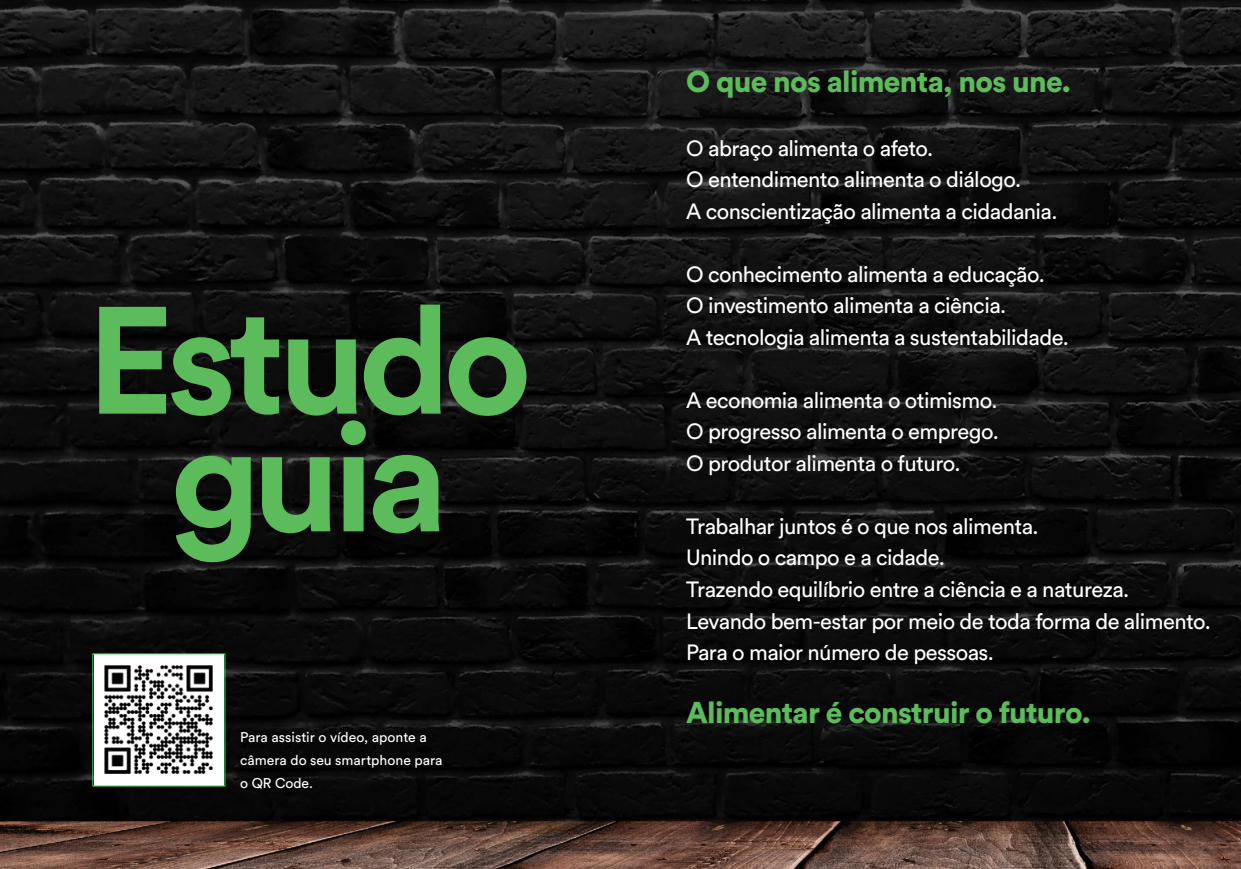
<style>
.page{position:relative;width:1241px;height:869px;background:#fff}
.page>*{position:absolute;margin:0;border:0;box-sizing:border-box;transform-origin:0 0}
.t1{font:700 150.59px/117.6px "Circular Std";letter-spacing:-.05em;color:#5cbb5b;text-align:center}
.t2{font:900 29.75px "Circular Std";letter-spacing:-.025em;color:#5cbb5b}
.t3{font:21.88px/31.5px "Circular Std";letter-spacing:-.025em;color:#fff}
.t4{font:14px/22.8px "Circular Std";color:#fff}
</style>
<div class="page">
<img style="left:0;top:0;width:1240px;height:868px">
<img style="left:94px;top:655px;width:129px;height:129px">
<h1 class="t1" style="left:87px;top:298px;width:446px">Estudo guia</h1>
<p class="t4" style="left:240px;top:725px;width:204px">Para assistir o vídeo, aponte a câmera do seu smartphone para o QR Code.</p>
<h2 class="t2" style="left:686px;top:62px;width:386px">O que nos alimenta, nos une.</h2>
<p class="t3" style="left:686px;top:132px;width:373px">O abraço alimenta o afeto.<br>O entendimento alimenta o diálogo.<br>A conscientização alimenta a cidadania.</p>
<p class="t3" style="left:686px;top:258px;width:384px">O conhecimento alimenta a educação.<br>O investimento alimenta a ciência.<br>A tecnologia alimenta a sustentabilidade.</p>
<p class="t3" style="left:686px;top:384px;width:314px;text-align:justify">A economia alimenta o otimismo.<br>O progresso alimenta o emprego.<br>O produtor alimenta o futuro.</p>
<p class="t3" style="left:686px;top:510px;width:526px">Trabalhar juntos é o que nos alimenta.<br>Unindo o campo e a cidade.<br>Trazendo equilíbrio entre a ciência e a natureza.<br>Levando bem-estar por meio de toda forma de alimento.<br>Para o maior número de pessoas.</p>
<h2 class="t2" style="left:686px;top:692px;width:406px">Alimentar é construir o futuro.</h2>
</div>
